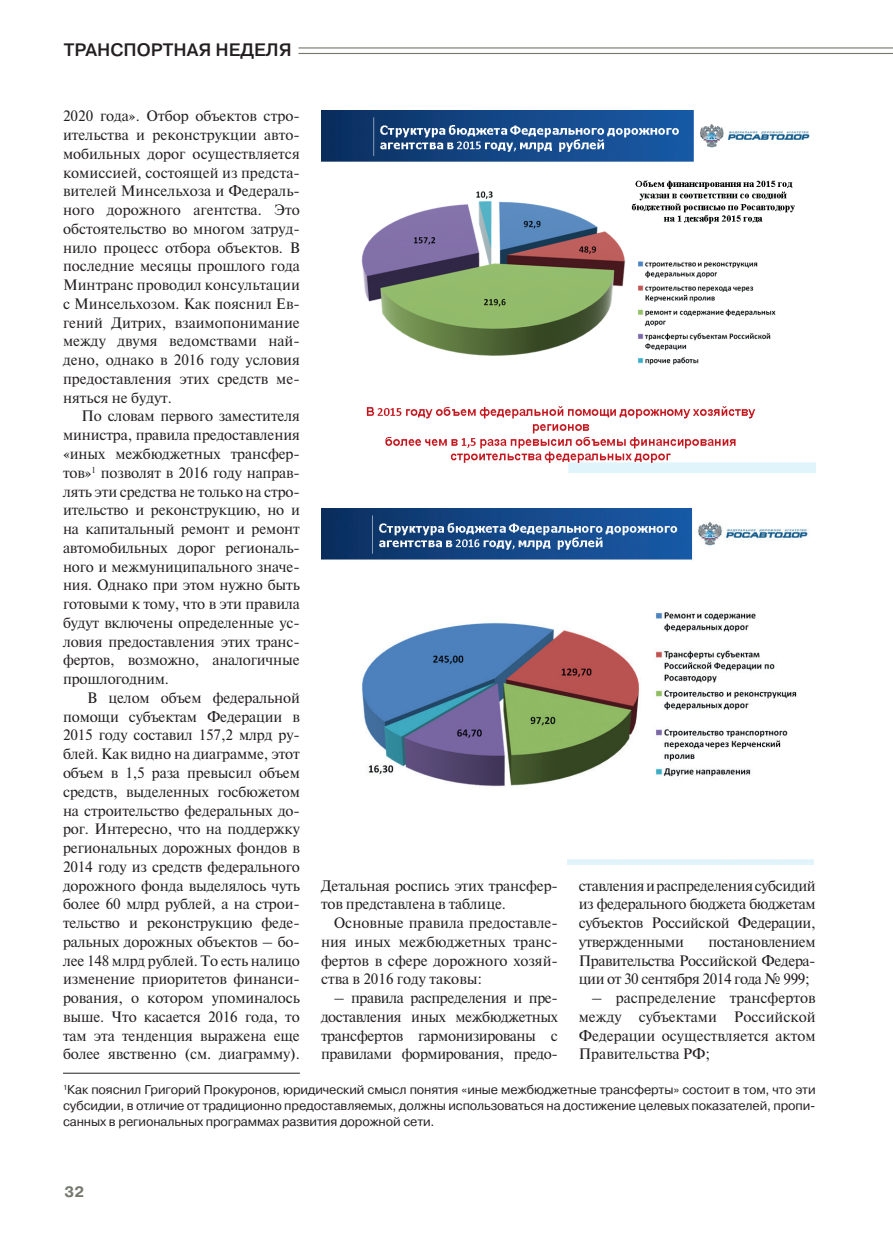
<style>
.page{position:relative;width:893px;height:1234px;background:#fff}
.page>*{position:absolute;margin:0;border:0;box-sizing:border-box;transform-origin:0 0}
.t1{font:700 18px "Pragmatica Light C";color:#231f20}
.t2{font:700 15px "Pragmatica C";color:#73776c}
.основной_текст{font:14.25px/18.8px "Newton C";letter-spacing:-.01em;color:#231f20;text-align:justify}
.t3{font:12.75px/15.8px "Pragmatica C";letter-spacing:-.01em;color:#231f20;text-align:justify}
</style>
<div class="page">
<img style="left:321px;top:111px;width:495px;height:361px">
<img style="left:321px;top:508px;width:493px;height:356px">
<hr style="left:63px;top:1072px;width:237px;height:1px;background:#231f20">
<hr style="left:298px;top:53px;width:595px;height:1px;background:#73776c">
<hr style="left:298px;top:47px;width:595px;height:1px;background:#73776c">
<p class="t1" style="left:64px;top:40px;width:229px">ТРАНСПОРТНАЯ НЕДЕЛЯ</p>
<p class="основной_текст" style="left:63px;top:107px;width:238px">2020 года». Отбор объектов стро&shy;ительства и реконструкции авто&shy;мобильных дорог осуществляется комиссией, состоящей из предста&shy;вителей Минсельхоза и Федераль&shy;ного дорожного агентства. Это обстоятельство во многом затруд&shy;нило процесс отбора объектов. В последние месяцы прошлого года Минтранс проводил консультации с Минсельхозом. Как пояснил Ев&shy;гений Дитрих, взаимопонимание между двумя ведомствами най&shy;дено, однако в 2016 году условия предоставления этих средств ме&shy;няться не будут.</p>
<p class="основной_текст" style="left:63px;top:407px;width:238px;text-indent:19px">По словам первого заместителя министра, правила предоставления «иных межбюджетных трансфер&shy;тов»<sup>1</sup> позволят в 2016 году направ&shy;лять эти средства не только на стро&shy;ительство и реконструкцию, но и на капитальный ремонт и ремонт автомобильных дорог региональ&shy;ного и межмуниципального значе&shy;ния. Однако при этом нужно быть готовыми к тому, что в эти правила будут включены определенные ус&shy;ловия предоставления этих транс&shy;фертов, возможно, аналогичные прошлогодним.</p>
<p class="основной_текст" style="left:63px;top:688px;width:238px;text-indent:24px">В целом объем федеральной помощи субъектам Федерации в 2015 году составил 157,2 млрд ру&shy;блей. Как видно на диаграмме, этот объем в 1,5 раза превысил объем средств, выделенных госбюжетом на строительство федеральных до&shy;рог. Интересно, что на поддержку региональных дорожных фондов в 2014 году из средств федерального дорожного фонда выделялось чуть более 60 млрд рублей, а на строи&shy;тельство и реконструкцию феде&shy;ральных дорожных объектов – бо&shy;лее 148 млрд рублей. То есть налицо изменение приоритетов финанси&shy;рования, о котором упоминалось выше. Что касается 2016 года, то там эта тенденция выражена еще более явственно (см. диаграмму).</p>
<p class="t3" style="left:63px;top:1081px;width:754px"><sup>1</sup>Как пояснил Григорий Прокуронов, юридический смысл понятия «иные межбюджетные трансферты» состоит в том, что эти субсидии, в отличие от традиционно предоставляемых, должны использоваться на достижение целевых показателей, пропи&shy;санных в региональных программах развития дорожной сети.</p>
<p class="основной_текст" style="left:321px;top:875px;width:238px">Детальная роспись этих трансфер&shy;тов представлена в таблице.</p>
<p class="основной_текст" style="left:321px;top:913px;width:238px;text-indent:13px">Основные правила предоставле&shy;ния иных межбюджетных транс&shy;фертов в сфере дорожного хозяй&shy;ства в 2016 году таковы:</p>
<p class="основной_текст" style="left:321px;top:988px;width:238px;text-indent:13px">– правила распределения и пре&shy;доставления иных межбюджетных трансфертов гармонизированы с правилами формирования, предо-</p>
<p class="основной_текст" style="left:579px;top:875px;width:238px">ставления и распределения субсидий из федерального бюджета бюджетам субъектов Российской Федерации, утвержденными</p>
<p class="основной_текст" style="left:579px;top:932px;width:238px;text-indent:130px">постановлением Правительства Российской Федера&shy;ции от 30 сентября 2014 года № 999;</p>
<p class="основной_текст" style="left:579px;top:988px;width:238px;text-indent:13px">– распределение трансфертов между субъектами Российской Федерации осуществляется актом Правительства РФ;</p>
<p class="t2" style="left:65px;top:1183px;width:21px">32</p>
</div>
